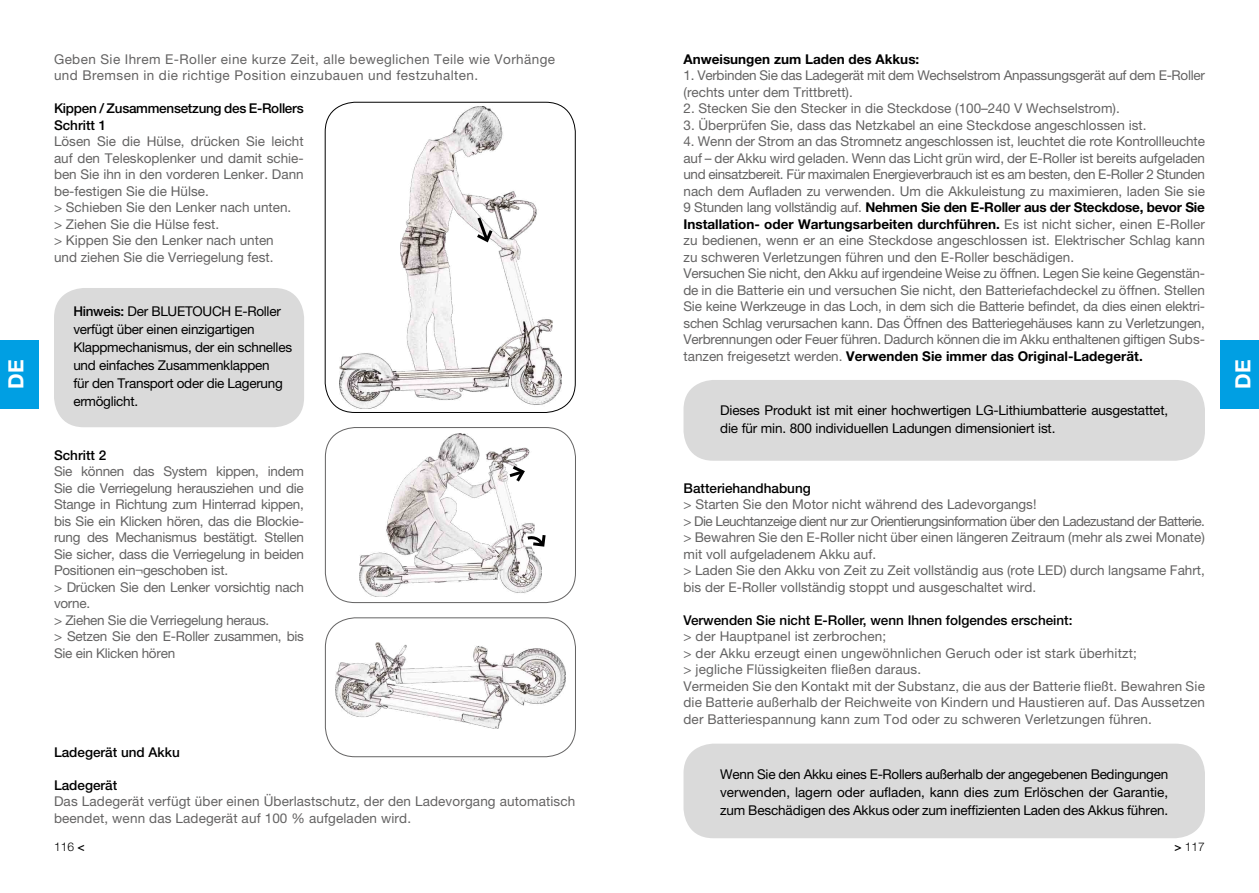
<style>
.page{position:relative;width:1259px;height:893px;background:#fff}
.page>*{position:absolute;margin:0;border:0;box-sizing:border-box;transform-origin:0 0}
.t1{font:700 21px "Helvetica Neue LT Pro";color:#fff}
.t2{font:13.5px/16.5px "Helvetica Neue LT Pro";color:#646363;text-align:justify}
.t3{font:13.5px/18px "Helvetica Neue LT Pro";letter-spacing:-.01em;color:#000}
.t4{font:13.5px/16.5px "Helvetica Neue LT Pro";letter-spacing:-.02em;color:#646363}
.t5{font:13.5px/16.5px "Helvetica Neue LT Pro";letter-spacing:.03em;color:#646363}
.t6{font:500 13.5px "Helvetica Neue LT Pro";color:#000}
.t7{font:13.5px "Helvetica Neue LT Pro";letter-spacing:-.04em;color:#646363}
.t8{font:500 13.5px "Helvetica Neue LT Pro";letter-spacing:-.02em;color:#000}
.t9{font:700 13.5px "Helvetica Neue LT Pro";color:#000}
.t10{font:300 12px "Helvetica Neue LT Pro";color:#000}
.s1{font-weight:700;color:#000}
.s2{font-weight:500}
</style>
<div class="page">
<div style="left:1220px;top:340px;width:39px;height:68px;background:#009fe3"></div>
<div style="left:0;top:340px;width:38px;height:68px;background:#009fe3"></div>
<img style="left:339px;top:106px;width:222px;height:302px">
<div style="left:325px;top:102px;width:250px;height:311px;border:1px solid #000;border-radius:30px"></div>
<img style="left:359px;top:433px;width:183px;height:164px">
<div style="left:325px;top:427px;width:250px;height:176px;border:1px solid #646363;border-radius:30px"></div>
<img style="left:335px;top:642px;width:230px;height:86px">
<div style="left:325px;top:618px;width:250px;height:139px;border:1px solid #646363;border-radius:30px"></div>
<div style="left:54px;top:288px;width:250px;height:139px;background:#dadada;border-radius:30px"></div>
<svg style="left:474px;top:214px;width:21px;height:30px"></svg>
<svg style="left:506px;top:463px;width:21px;height:22px"></svg>
<svg style="left:524px;top:532px;width:22px;height:16px"></svg>
<div style="left:683px;top:380px;width:522px;height:81px;background:#dadada;border-radius:30px"></div>
<div style="left:683px;top:744px;width:522px;height:94px;background:#dadada;border-radius:30px"></div>
<p class="t5" style="left:54px;top:50px;width:503px">Geben Sie Ihrem E-Roller eine kurze Zeit, alle beweglichen Teile wie Vorhänge und Bremsen in die richtige Position einzubauen und festzuhalten.</p>
<p class="t8" style="left:54px;top:100px;width:251px">Kippen / Zusammensetzung des E-Rollers</p>
<p class="t6" style="left:54px;top:117px;width:54px">Schritt 1</p>
<p class="t2" style="left:54px;top:133px;width:251px">Lösen Sie die Hülse, drücken Sie leicht auf den Teleskoplenker und damit schie&shy;ben Sie ihn in den vorderen Lenker. Dann be-festigen Sie die Hülse.</p>
<p class="t2" style="left:54px;top:199px;width:239px">&gt; Schieben Sie den Lenker nach unten.</p>
<p class="t2" style="left:54px;top:215px;width:167px">&gt; Ziehen Sie die Hülse fest.</p>
<p class="t2" style="left:54px;top:232px;width:221px">&gt; Kippen Sie den Lenker nach unten</p>
<p class="t2" style="left:54px;top:248px;width:221px">und ziehen Sie die Verriegelung fest.</p>
<p class="t9" style="left:683px;top:50px;width:237px">Anweisungen zum Laden des Akkus:</p>
<p class="t4" style="left:683px;top:67px;width:523px">1. Verbinden Sie das Ladegerät mit dem Wechselstrom Anpassungsgerät auf dem E-Roller (rechts unter dem Trittbrett).</p>
<p class="t2" style="left:683px;top:100px;width:438px">2. Stecken Sie den Stecker in die Steckdose (100–240 V Wechselstrom).</p>
<p class="t2" style="left:683px;top:116px;width:464px">3. Überprüfen Sie, dass das Netzkabel an eine Steckdose angeschlossen ist.</p>
<p class="t2" style="left:683px;top:133px;width:523px">4. Wenn der Strom an das Stromnetz angeschlossen ist, leuchtet die rote Kontrollleuchte auf – der Akku wird geladen. Wenn das Licht grün wird, der E-Roller ist bereits aufgeladen und einsatzbereit. Für maximalen Energieverbrauch ist es am besten, den E-Roller 2 Stunden nach dem Aufladen zu verwenden. Um die Akkuleistung zu maximieren, laden Sie sie 9 Stunden lang vollständig auf. <span class="s1">Nehmen Sie den E-Roller aus der Steckdose, bevor Sie Installation- oder Wartungsarbeiten durchführen.</span> Es ist nicht sicher, einen E-Roller zu bedienen, wenn er an eine Steckdose angeschlossen ist. Elektrischer Schlag kann zu schweren Verletzungen führen und den E-Roller beschädigen.</p>
<p class="t2" style="left:683px;top:265px;width:523px">Versuchen Sie nicht, den Akku auf irgendeine Weise zu öffnen. Legen Sie keine Gegenstän&shy;de in die Batterie ein und versuchen Sie nicht, den Batteriefachdeckel zu öffnen. Stellen Sie keine Werkzeuge in das Loch, in dem sich die Batterie befindet, da dies einen elektri&shy;schen Schlag verursachen kann. Das Öffnen des Batteriegehäuses kann zu Verletzungen, Verbrennungen oder Feuer führen. Dadurch können die im Akku enthaltenen giftigen Subs&shy;tanzen freigesetzt werden. <span class="s1">Verwenden Sie immer das Original-Ladegerät.</span></p>
<p class="t3" style="left:73px;top:302px;width:220px"><span class="s2">Hinweis:</span> Der BLUETOUCH E-Roller verfügt über einen einzigartigen<br>Klappmechanismus, der ein schnelles und einfaches Zusammenklappen<br>für den Transport oder die Lagerung ermöglicht.</p>
<h1 class="t1" style="left:3px;top:389px;width:31px;rotate:-90deg">DE</h1>
<h1 class="t1" style="left:1230px;top:389px;width:31px;rotate:-90deg">DE</h1>
<p class="t3" style="left:720px;top:401px;width:449px">Dieses Produkt ist mit einer hochwertigen LG-Lithiumbatterie ausgestattet, die für min. 800 individuellen Ladungen dimensioniert ist.</p>
<p class="t6" style="left:54px;top:447px;width:54px">Schritt 2</p>
<p class="t2" style="left:54px;top:463px;width:251px">Sie können das System kippen, indem Sie die Verriegelung herausziehen und die Stange in Richtung zum Hinterrad kippen, bis Sie ein Klicken hören, das die Blockie&shy;rung des Mechanismus bestätigt. Stellen Sie sicher, dass die Verriegelung in beiden Positionen ein¬geschoben ist.</p>
<p class="t4" style="left:54px;top:578px;width:251px">&gt; Drücken Sie den Lenker vorsichtig nach vorne.</p>
<p class="t4" style="left:54px;top:611px;width:217px">&gt; Ziehen Sie die Verriegelung heraus.</p>
<p class="t4" style="left:54px;top:628px;width:251px">&gt; Setzen Sie den E-Roller zusammen, bis<br>Sie ein Klicken hören</p>
<p class="t6" style="left:54px;top:744px;width:127px">Ladegerät und Akku</p>
<p class="t6" style="left:54px;top:777px;width:65px">Ladegerät</p>
<p class="t2" style="left:54px;top:793px;width:523px">Das Ladegerät verfügt über einen Überlastschutz, der den Ladevorgang automatisch beendet, wenn das Ladegerät auf 100 % aufgeladen wird.</p>
<p class="t6" style="left:683px;top:480px;width:129px">Batteriehandhabung</p>
<p class="t2" style="left:683px;top:496px;width:354px">&gt; Starten Sie den Motor nicht während des Ladevorgangs!</p>
<p class="t7" style="left:683px;top:513px;width:523px">&gt; Die Leuchtanzeige dient nur zur Orientierungsinformation über den Ladezustand der Batterie.</p>
<p class="t2" style="left:683px;top:529px;width:523px">&gt; Bewahren Sie den E-Roller nicht über einen längeren Zeitraum (mehr als zwei Monate) mit voll aufgeladenem Akku auf.</p>
<p class="t2" style="left:683px;top:562px;width:523px">&gt; Laden Sie den Akku von Zeit zu Zeit vollständig aus (rote LED) durch langsame Fahrt, bis der E-Roller vollständig stoppt und ausgeschaltet wird.</p>
<p class="t6" style="left:683px;top:612px;width:390px">Verwenden Sie nicht E-Roller, wenn Ihnen folgendes erscheint:</p>
<p class="t2" style="left:683px;top:628px;width:204px">&gt; der Hauptpanel ist zerbrochen;</p>
<p class="t2" style="left:683px;top:644px;width:455px">&gt; der Akku erzeugt einen ungewöhnlichen Geruch oder ist stark überhitzt;</p>
<p class="t2" style="left:683px;top:661px;width:239px">&gt; jegliche Flüssigkeiten fließen daraus.</p>
<p class="t2" style="left:683px;top:677px;width:523px">Vermeiden Sie den Kontakt mit der Substanz, die aus der Batterie fließt. Bewahren Sie die Batterie außerhalb der Reichweite von Kindern und Haustieren auf. Das Aussetzen der Batteriespannung kann zum Tod oder zu schweren Verletzungen führen.</p>
<p class="t3" style="left:720px;top:765px;width:449px;text-align:justify">Wenn Sie den Akku eines E-Rollers außerhalb der angegebenen Bedingungen verwenden, lagern oder aufladen, kann dies zum Erlöschen der Garantie, zum Beschädigen des Akkus oder zum ineffizienten Laden des Akkus führen.</p>
<p class="t10" style="left:54px;top:839px;width:32px">116 <span class="s2">&lt;</span></p>
<p class="t10" style="left:1174px;top:839px;width:32px"><span class="s2">&gt;</span> 117</p>
</div>
